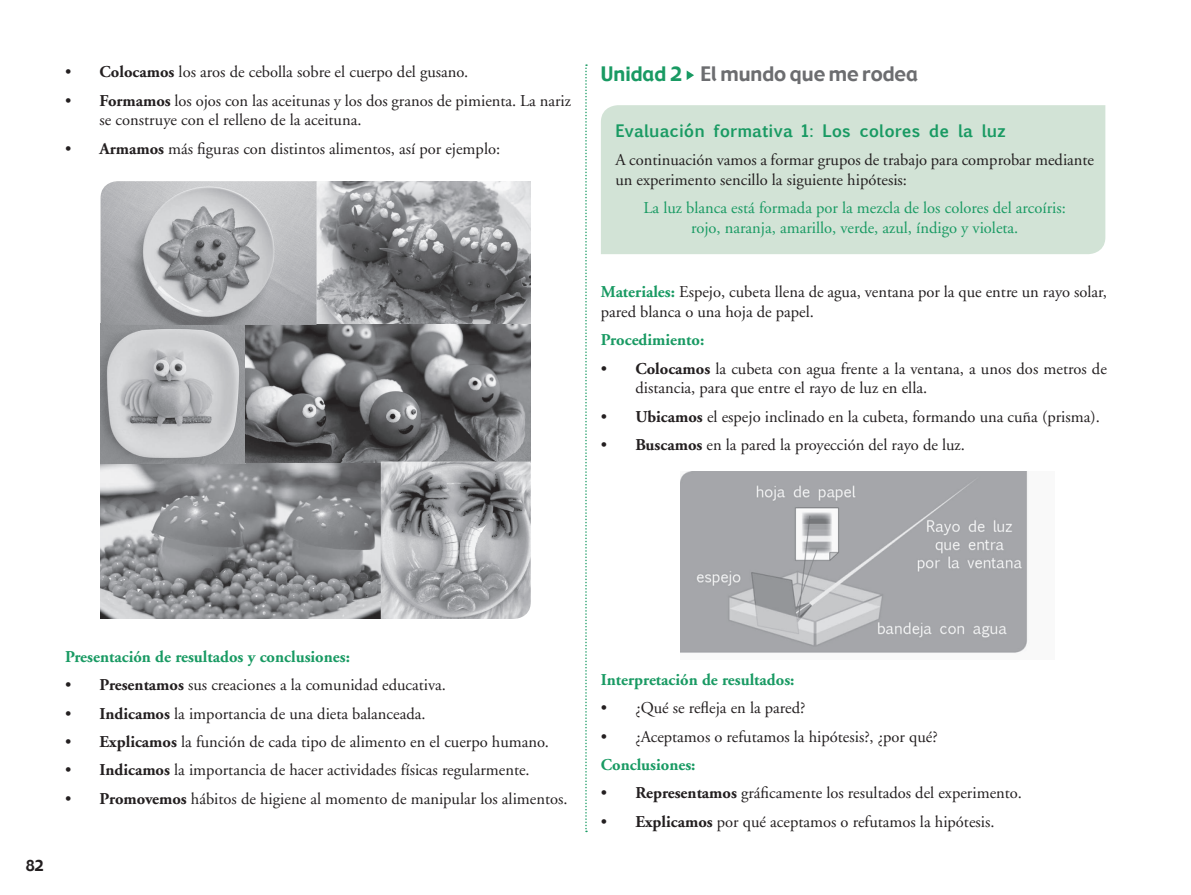
<style>
.page{position:relative;width:1191px;height:895px;background:#fff}
.page>*{position:absolute;margin:0;border:0;box-sizing:border-box;transform-origin:0 0}
.t1{font:19.5px "Gadget";color:#6c6d70}
.t2{font:19.5px "Gadget";color:#199a63}
.TEXTO_NUMERADO_O_BOL{font:16.5px/19.8px "Adobe Garamond";color:#231f20}
.TEXTO_CORRIDO{font:16.5px/19.8px "Adobe Garamond";color:#231f20}
.TEXTO_CORRIDO-2{font:16.5px/19.8px "Adobe Garamond";color:#199a63;text-align:center}
.TEXTO_CORRIDO-3{font:700 16.5px "Adobe Garamond";color:#199a63}
.TITULO_EUPHEMIA{font:700 16.5px "Euphemia UCAS";color:#199a63}
.t3{font:15px "Gadget";color:#231f20}
.s1{font-weight:700}
.s2{font-weight:700;color:#199a63}
</style>
<div class="page">
<svg style="left:585px;top:64px;width:2px;height:767px"></svg>
<img style="left:101px;top:463px;width:280px;height:155px">
<img style="left:101px;top:181px;width:430px;height:142px">
<img style="left:101px;top:323px;width:430px;height:140px">
<img style="left:381px;top:461px;width:150px;height:157px">
<div style="left:601px;top:105px;width:504px;height:149px;background:#d2e3d6"></div>
<svg style="left:687px;top:70px;width:7px;height:10px"></svg>
<img style="left:681px;top:471px;width:347px;height:182px">
<p class="TEXTO_NUMERADO_O_BOL" style="left:65px;top:62px;width:405px">• <span class="s1">Colocamos</span> los aros de cebolla sobre el cuerpo del gusano.</p>
<p class="TEXTO_NUMERADO_O_BOL" style="left:100px;top:91px;width:473px;text-indent:-34px">• <span class="s1">Formamos</span> los ojos con las aceitunas y los dos granos de pimienta. La nariz se construye con el relleno de la aceituna.</p>
<p class="TEXTO_NUMERADO_O_BOL" style="left:65px;top:139px;width:437px">• <span class="s1">Armamos</span> más figuras con distintos alimentos, así por ejemplo:</p>
<p class="t2" style="left:601px;top:61px;width:83px">Unidad 2</p>
<p class="t1" style="left:700px;top:61px;width:219px">El mundo que me rodea</p>
<p class="TITULO_EUPHEMIA" style="left:615px;top:118px;width:392px">Evaluación formativa 1: Los colores de la luz</p>
<p class="TEXTO_CORRIDO" style="left:615px;top:150px;width:480px">A continuación vamos a formar grupos de trabajo para comprobar mediante un experimento sencillo la siguiente hipótesis:</p>
<p class="TEXTO_CORRIDO-2" style="left:643px;top:198px;width:424px">La luz blanca está formada por la mezcla de los colores del arcoíris: rojo, naranja, amarillo, verde, azul, índigo y violeta.</p>
<p class="TEXTO_CORRIDO" style="left:601px;top:282px;width:507px"><span class="s2">Materiales:</span> Espejo, cubeta llena de agua, ventana por la que entre un rayo solar, pared blanca o una hoja de papel.</p>
<p class="TEXTO_CORRIDO-3" style="left:601px;top:330px;width:105px">Procedimiento:</p>
<p class="TEXTO_NUMERADO_O_BOL" style="left:635px;top:358px;width:473px;text-indent:-34px">• <span class="s1">Colocamos</span> la cubeta con agua frente a la ventana, a unos dos metros de distancia, para que entre el rayo de luz en ella.</p>
<p class="TEXTO_NUMERADO_O_BOL" style="left:601px;top:407px;width:500px">• <span class="s1">Ubicamos</span> el espejo inclinado en la cubeta, formando una cuña (prisma).</p>
<p class="TEXTO_NUMERADO_O_BOL" style="left:601px;top:435px;width:366px">• <span class="s1">Buscamos</span> en la pared la proyección del rayo de luz.</p>
<p class="t3" style="left:25px;top:855px;width:20px">82</p>
<p class="TEXTO_CORRIDO-3" style="left:65px;top:647px;width:286px">Presentación de resultados y conclusiones:</p>
<p class="TEXTO_NUMERADO_O_BOL" style="left:65px;top:675px;width:382px">• <span class="s1">Presentamos</span> sus creaciones a la comunidad educativa.</p>
<p class="TEXTO_NUMERADO_O_BOL" style="left:65px;top:703px;width:362px">• <span class="s1">Indicamos</span> la importancia de una dieta balanceada.</p>
<p class="TEXTO_NUMERADO_O_BOL" style="left:65px;top:731px;width:485px">• <span class="s1">Explicamos</span> la función de cada tipo de alimento en el cuerpo humano.</p>
<p class="TEXTO_NUMERADO_O_BOL" style="left:65px;top:760px;width:466px">• <span class="s1">Indicamos</span> la importancia de hacer actividades físicas regularmente.</p>
<p class="TEXTO_NUMERADO_O_BOL" style="left:65px;top:788px;width:504px">• <span class="s1">Promovemos</span> hábitos de higiene al momento de manipular los alimentos.</p>
<p class="TEXTO_CORRIDO-3" style="left:601px;top:670px;width:195px">Interpretación de resultados:</p>
<p class="TEXTO_NUMERADO_O_BOL" style="left:601px;top:698px;width:206px">• ¿Qué se refleja en la pared?</p>
<p class="TEXTO_NUMERADO_O_BOL" style="left:601px;top:726px;width:338px">• ¿Aceptamos o refutamos la hipótesis?, ¿por qué?</p>
<p class="TEXTO_CORRIDO-3" style="left:601px;top:755px;width:96px">Conclusiones:</p>
<p class="TEXTO_NUMERADO_O_BOL" style="left:601px;top:783px;width:422px">• <span class="s1">Representamos</span> gráficamente los resultados del experimento.</p>
<p class="TEXTO_NUMERADO_O_BOL" style="left:601px;top:811px;width:395px">• <span class="s1">Explicamos</span> por qué aceptamos o refutamos la hipótesis.</p>
</div>
